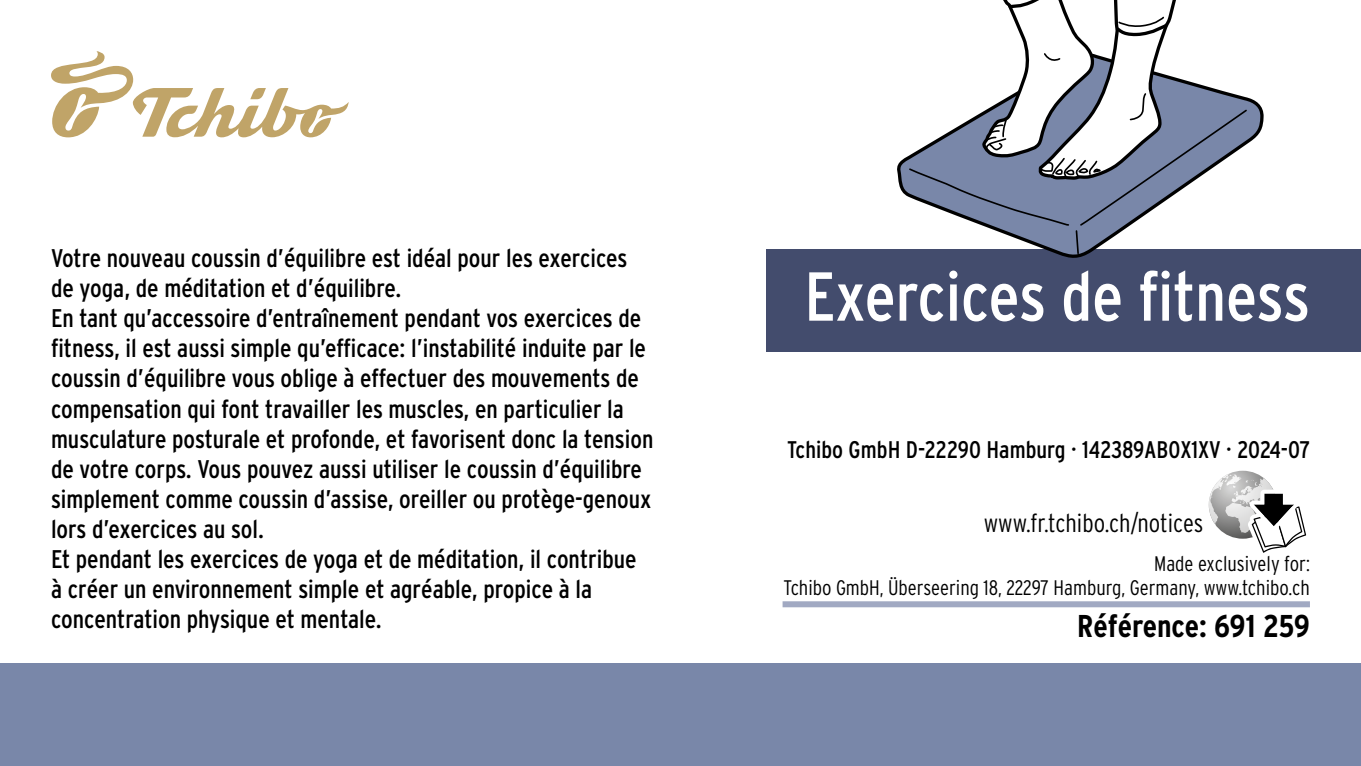
<style>
.page{position:relative;width:1361px;height:766px;background:#fff}
.page>*{position:absolute;margin:0;border:0;box-sizing:border-box;transform-origin:0 0}
.id_xtitel{font:condensed 69px "Interstate OT";color:#fff}
.id_headline_xivz_linie_oben{font:700 condensed 31.5px "Interstate OT";color:#000}
.ID_ANREDE_TEXT{font:condensed 25.5px/30px "Interstate OT";color:#000}
.ID_FLIESSTEXT{font:300 condensed 25.5px "Interstate OT";color:#000}
.id_xkennung{font:condensed 24px "Interstate OT";color:#000}
.ID_FLIESSTEXT-2{font:300 condensed 21px/24.9px "Interstate OT";color:#000;text-align:right}
</style>
<div class="page">
<div style="left:0;top:663px;width:1361px;height:102px;background:#7987a9"></div>
<svg style="left:51px;top:51px;width:298px;height:86px"></svg>
<div style="left:766px;top:249px;width:595px;height:102px;background:#434c6d"></div>
<svg style="left:1208px;top:470px;width:99px;height:83px"></svg>
<div style="left:782px;top:601px;width:528px;height:6px;background:#a1a9c2"></div>
<svg style="left:897px;top:156px;width:189px;height:102px"></svg>
<svg style="left:1247px;top:97px;width:17px;height:47px"></svg>
<svg style="left:908px;top:0;width:339px;height:255px"></svg>
<p class="ID_ANREDE_TEXT" style="left:51px;top:243px;width:604px">Votre nouveau coussin d’équilibre est idéal pour les exercices de yoga, de méditation et d’équilibre.<br>En tant qu’accessoire d’entraînement pendant vos exercices de fitness, il est aussi simple qu’efficace: l’instabilité induite par le coussin d’équilibre vous oblige à effectuer des mouvements de compensation qui font travailler les muscles, en particulier la musculature posturale et profonde, et favorisent donc la tension de votre corps. Vous pouvez aussi utiliser le coussin d’équilibre simplement comme coussin d’assise, oreiller ou protège-genoux lors d’exercices au sol.<br>Et pendant les exercices de yoga et de méditation, il contribue à créer un environnement simple et agréable, propice à la concentration physique et mentale.</p>
<p class="id_xtitel" style="left:804px;top:255px;width:507px">Exercices de fitness</p>
<p class="id_xkennung" style="left:787px;top:435px;width:524px">Tchibo GmbH D-22290 Hamburg · 142389AB0X1XV · 2024-07</p>
<p class="ID_FLIESSTEXT" style="left:984px;top:508px;width:221px">www.fr.tchibo.ch/notices</p>
<p class="ID_FLIESSTEXT-2" style="left:783px;top:550px;width:528px">Made exclusively for:<br>Tchibo GmbH, Überseering 18, 22297 Hamburg, Germany, www.tchibo.ch</p>
<p class="id_headline_xivz_linie_oben" style="left:1077px;top:606px;width:234px">Référence: 691 259</p>
</div>
